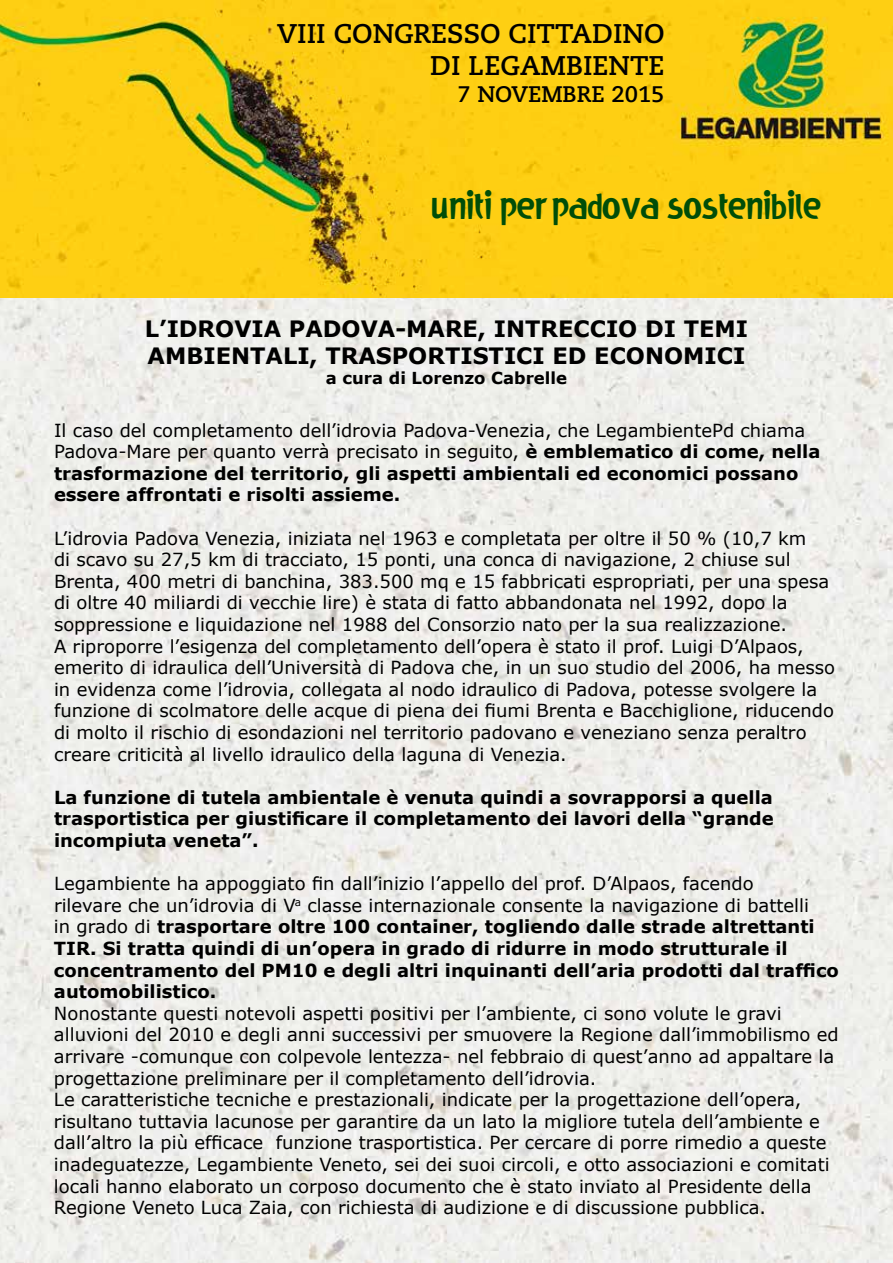
<style>
.page{position:relative;width:893px;height:1263px;background:#fff}
.page>*{position:absolute;margin:0;border:0;box-sizing:border-box;transform-origin:0 0}
.t1{font:30px "Legambiente Next";color:#004d08}
.t2{font:700 27px/32.4px "Caecilia LT Std";color:#000;text-align:right}
.t3{font:700 22.5px/27px "Verdana";color:#000}
.t4{font:700 22.5px "Caecilia LT Std";color:#000}
.t5{font:18px/21.6px "Verdana";color:#000}
.t6{font:700 18px/21.6px "Verdana";color:#000}
.t7{font:700 16.5px "Verdana";color:#000}
.s1{font-weight:400}
</style>
<div class="page">
<img style="left:0;top:298px;width:893px;height:965px">
<img style="left:0;top:0;width:893px;height:298px">
<h2 class="t2" style="left:277px;top:18px;width:389px">VIII CONGRESSO CITTADINO<br>DI LEGAMBIENTE</h2>
<p class="t4" style="left:457px;top:81px;width:209px">7 NOVEMBRE 2015</p>
<h1 class="t1" style="left:432px;top:189px;width:391px">UNITI PER PADOVA SOSTENIBILE</h1>
<p class="t3" style="left:145px;top:315px;width:605px">L’IDROVIA PADOVA-MARE, INTRECCIO DI TEMI<br>AMBIENTALI, TRASPORTISTICI ED ECONOMICI</p>
<p class="t7" style="left:326px;top:366px;width:243px">a cura di Lorenzo Cabrelle</p>
<p class="t6" style="left:54px;top:419px;width:768px"><span class="s1">Il caso del completamento dell’idrovia Padova-Venezia, che LegambientePd chiama Padova-Mare per quanto verrà precisato in seguito,</span> è emblematico di come, nella trasformazione del territorio, gli aspetti ambientali ed economici possano essere affrontati e risolti assieme.</p>
<p class="t5" style="left:54px;top:527px;width:783px">L’idrovia Padova Venezia, iniziata nel 1963 e completata per oltre il 50 % (10,7 km<br>di scavo su 27,5 km di tracciato, 15 ponti, una conca di navigazione, 2 chiuse sul Brenta, 400 metri di banchina, 383.500 mq e 15 fabbricati espropriati, per una spesa di oltre 40 miliardi di vecchie lire) è stata di fatto abbandonata nel 1992, dopo la soppressione e liquidazione nel 1988 del Consorzio nato per la sua realizzazione.<br>A riproporre l’esigenza del completamento dell’opera è stato il prof. Luigi D’Alpaos, emerito di idraulica dell’Università di Padova che, in un suo studio del 2006, ha messo in evidenza come l’idrovia, collegata al nodo idraulico di Padova, potesse svolgere la funzione di scolmatore delle acque di piena dei fiumi Brenta e Bacchiglione, riducendo di molto il rischio di esondazioni nel territorio padovano e veneziano senza peraltro creare criticità al livello idraulico della laguna di Venezia.</p>
<p class="t6" style="left:54px;top:786px;width:721px;text-align:justify">La funzione di tutela ambientale è venuta quindi a sovrapporsi a quella trasportistica per giustificare il completamento dei lavori della “grande incompiuta veneta”.</p>
<p class="t6" style="left:54px;top:872px;width:786px"><span class="s1">Legambiente ha appoggiato fin dall’inizio l’appello del prof. D’Alpaos, facendo<br>rilevare che un’idrovia di V</span><sup>a</sup> <span class="s1">classe internazionale consente la navigazione di battelli<br>in grado di</span> trasportare oltre 100 container, togliendo dalle strade altrettanti TIR. Si tratta quindi di un’opera in grado di ridurre in modo strutturale il concentramento del PM10 e degli altri inquinanti dell’aria prodotti dal traffico automobilistico.</p>
<p class="t5" style="left:54px;top:1002px;width:786px">Nonostante questi notevoli aspetti positivi per l’ambiente, ci sono volute le gravi alluvioni del 2010 e degli anni successivi per smuovere la Regione dall’immobilismo ed arrivare -comunque con colpevole lentezza- nel febbraio di quest’anno ad appaltare la progettazione preliminare per il completamento dell’idrovia.<br>Le caratteristiche tecniche e prestazionali, indicate per la progettazione dell’opera, risultano tuttavia lacunose per garantire da un lato la migliore tutela dell’ambiente e dall’altro la più efficace funzione trasportistica. Per cercare di porre rimedio a queste inadeguatezze, Legambiente Veneto, sei dei suoi circoli, e otto associazioni e comitati locali hanno elaborato un corposo documento che è stato inviato al Presidente della Regione Veneto Luca Zaia, con richiesta di audizione e di discussione pubblica.</p>
</div>
